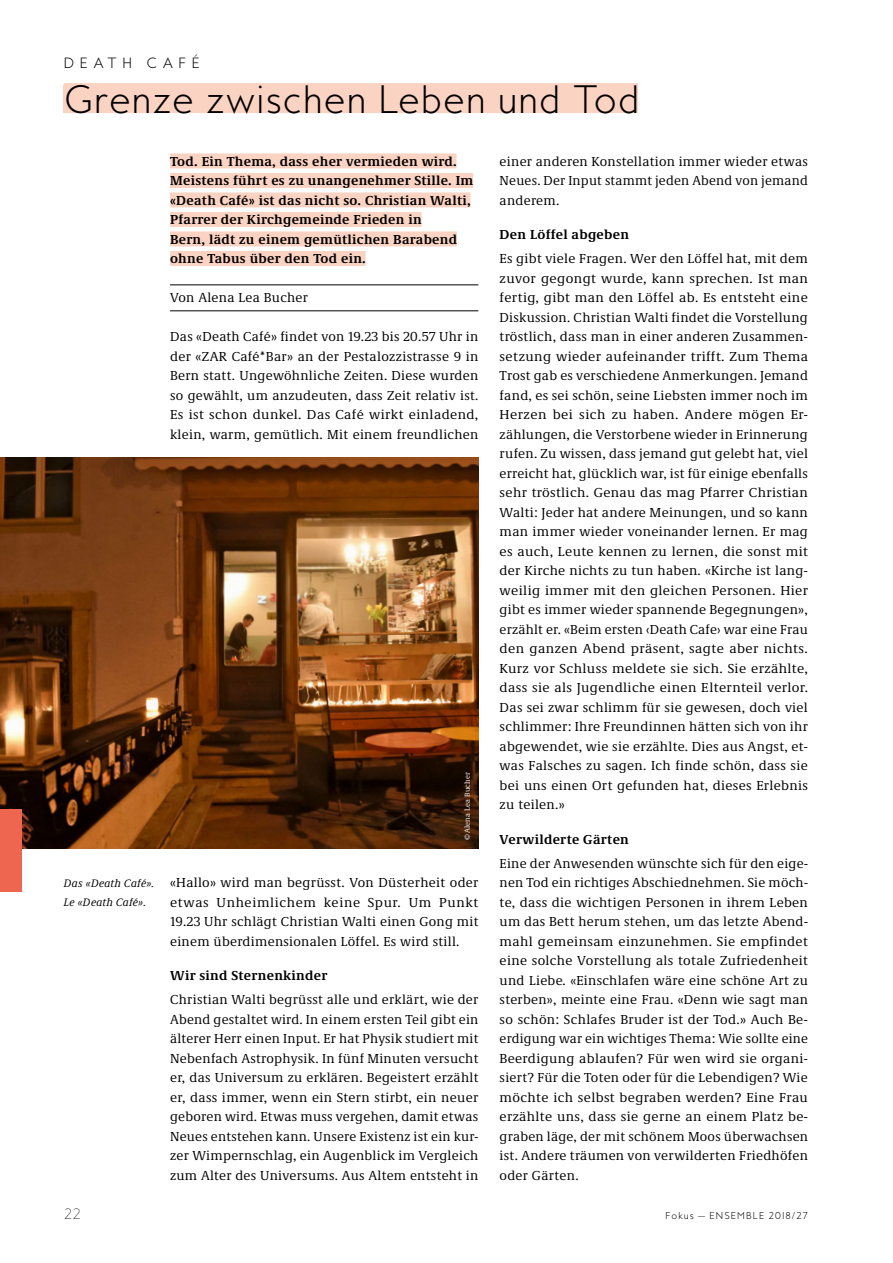
<style>
.page{position:relative;width:893px;height:1263px;background:#fff}
.page>*{position:absolute;margin:0;border:0;box-sizing:border-box;transform-origin:0 0}
.t1{font:300 36px "MB Empire";letter-spacing:.03em;color:#000}
.t2{font:13.5px/19.5px "Demos Next Pro";letter-spacing:.02em;color:#000;text-align:justify}
.t3{font:700 13.5px/19.5px "Demos Next Pro";letter-spacing:.02em;color:#000}
.t4{font:300 13.5px "MB Empire";letter-spacing:.4em;color:#000}
.t5{font:100 13.5px "MB Empire";color:#000}
.t6{font:italic 11.25px/20px "Demos Next Pro";letter-spacing:.02em;color:#000}
.t7{font:300 9px "MB Empire";letter-spacing:.11em;color:#000}
.t8{font:7.5px "Demos Next Pro";letter-spacing:.02em;color:#fff}
</style>
<div class="page">
<div style="left:64px;top:83px;width:574px;height:30px;background:#fbd3c3"></div>
<div style="left:170px;top:153px;width:286px;height:15px;background:#fbd3c3"></div>
<div style="left:170px;top:173px;width:303px;height:15px;background:#fbd3c3"></div>
<div style="left:170px;top:192px;width:300px;height:15px;background:#fbd3c3"></div>
<div style="left:170px;top:212px;width:252px;height:15px;background:#fbd3c3"></div>
<div style="left:170px;top:231px;width:287px;height:15px;background:#fbd3c3"></div>
<div style="left:170px;top:251px;width:196px;height:15px;background:#fbd3c3"></div>
<hr style="left:170px;top:285px;width:308px;height:1px;background:#000">
<hr style="left:170px;top:311px;width:308px;height:1px;background:#000">
<img style="left:0;top:458px;width:478px;height:390px">
<div style="left:0;top:809px;width:21px;height:82px;background:#ee664f"></div>
<p class="t4" style="left:64px;top:54px;width:138px">DEATH CAFÉ</p>
<h1 class="t1" style="left:64px;top:76px;width:577px">Grenze zwischen Leben und Tod</h1>
<p class="t3" style="left:170px;top:150px;width:305px">Tod. Ein Thema, dass eher vermieden wird.<br>Meistens führt es zu unangenehmer Stille. Im «Death Café» ist das nicht so. Christian Walti, Pfarrer der Kirchgemeinde Frieden in<br>Bern, lädt zu einem gemütlichen Barabend ohne Tabus über den Tod ein.</p>
<p class="t2" style="left:170px;top:287px;width:139px">Von Alena Lea Bucher</p>
<p class="t2" style="left:170px;top:326px;width:310px">Das «Death Café» findet von 19.23 bis 20.57 Uhr in der «ZAR Café*Bar» an der Pestalozzistrasse 9 in Bern statt. Ungewöhnliche Zeiten. Diese wurden so gewählt, um anzudeuten, dass Zeit relativ ist.<br>Es ist schon dunkel. Das Café wirkt einladend, klein, warm, gemütlich. Mit einem freundlichen</p>
<p class="t6" style="left:64px;top:872px;width:92px">Das «Death Café».<br>Le «Death Café».</p>
<p class="t8" style="left:462px;top:840px;width:70px;rotate:-90deg">© Alena Lea Bucher</p>
<p class="t2" style="left:170px;top:872px;width:310px">«Hallo» wird man begrüsst. Von Düsterheit oder etwas Unheimlichem keine Spur. Um Punkt 19.23 Uhr schlägt Christian Walti einen Gong mit einem überdimensionalen Löffel. Es wird still.</p>
<p class="t3" style="left:170px;top:965px;width:159px">Wir sind Sternenkinder</p>
<p class="t2" style="left:170px;top:989px;width:310px">Christian Walti begrüsst alle und erklärt, wie der Abend gestaltet wird. In einem ersten Teil gibt ein älterer Herr einen Input. Er hat Physik studiert mit Nebenfach Astrophysik. In fünf Minuten versucht er, das Universum zu erklären. Begeistert erzählt er, dass immer, wenn ein Stern stirbt, ein neuer geboren wird. Etwas muss vergehen, damit etwas Neues entstehen kann. Unsere Existenz ist ein kur&shy;zer Wimpernschlag, ein Augenblick im Vergleich zum Alter des Universums. Aus Altem entsteht in</p>
<p class="t2" style="left:500px;top:151px;width:310px">einer anderen Konstellation immer wieder etwas Neues. Der Input stammt jeden Abend von jemand anderem.</p>
<p class="t3" style="left:500px;top:224px;width:131px">Den Löffel abgeben</p>
<p class="t2" style="left:500px;top:248px;width:310px">Es gibt viele Fragen. Wer den Löffel hat, mit dem zuvor gegongt wurde, kann sprechen. Ist man fertig, gibt man den Löffel ab. Es entsteht eine Diskussion. Christian Walti findet die Vorstellung tröstlich, dass man in einer anderen Zusammen&shy;setzung wieder aufeinander trifft. Zum Thema Trost gab es verschiedene Anmerkungen. Jemand fand, es sei schön, seine Liebsten immer noch im Herzen bei sich zu haben. Andere mögen Er&shy;zählungen, die Verstorbene wieder in Erinnerung rufen. Zu wissen, dass jemand gut gelebt hat, viel erreicht hat, glücklich war, ist für einige ebenfalls sehr tröstlich. Genau das mag Pfarrer Christian Walti: Jeder hat andere Meinungen, und so kann man immer wieder voneinander lernen. Er mag es auch, Leute kennen zu lernen, die sonst mit der Kirche nichts zu tun haben. «Kirche ist lang&shy;weilig immer mit den gleichen Personen. Hier gibt es immer wieder spannende Begegnungen», erzählt er. «Beim ersten ‹Death Cafe› war eine Frau den ganzen Abend präsent, sagte aber nichts.<br>Kurz vor Schluss meldete sie sich. Sie erzählte, dass sie als Jugendliche einen Elternteil verlor.<br>Das sei zwar schlimm für sie gewesen, doch viel schlimmer: Ihre Freundinnen hätten sich von ihr abgewendet, wie sie erzählte. Dies aus Angst, et&shy;was Falsches zu sagen. Ich finde schön, dass sie bei uns einen Ort gefunden hat, dieses Erlebnis zu teilen.»</p>
<p class="t3" style="left:500px;top:828px;width:131px">Verwilderte Gärten</p>
<p class="t2" style="left:500px;top:853px;width:310px">Eine der Anwesenden wünschte sich für den eige&shy;nen Tod ein richtiges Abschiednehmen. Sie möch&shy;te, dass die wichtigen Personen in ihrem Leben um das Bett herum stehen, um das letzte Abend&shy;mahl gemeinsam einzunehmen. Sie empfindet eine solche Vorstellung als totale Zufriedenheit und Liebe. «Einschlafen wäre eine schöne Art zu sterben», meinte eine Frau. «Denn wie sagt man so schön: Schlafes Bruder ist der Tod.» Auch Be&shy;erdigung war ein wichtiges Thema: Wie sollte eine Beerdigung ablaufen? Für wen wird sie organi&shy;siert? Für die Toten oder für die Lebendigen? Wie möchte ich selbst begraben werden? Eine Frau erzählte uns, dass sie gerne an einem Platz be&shy;graben läge, der mit schönem Moos überwachsen ist. Andere träumen von verwilderten Friedhöfen oder Gärten.</p>
<p class="t5" style="left:64px;top:1205px;width:19px">22</p>
<p class="t7" style="left:665px;top:1209px;width:144px">Fokus —– ENSEMBLE 2018/27</p>
</div>
